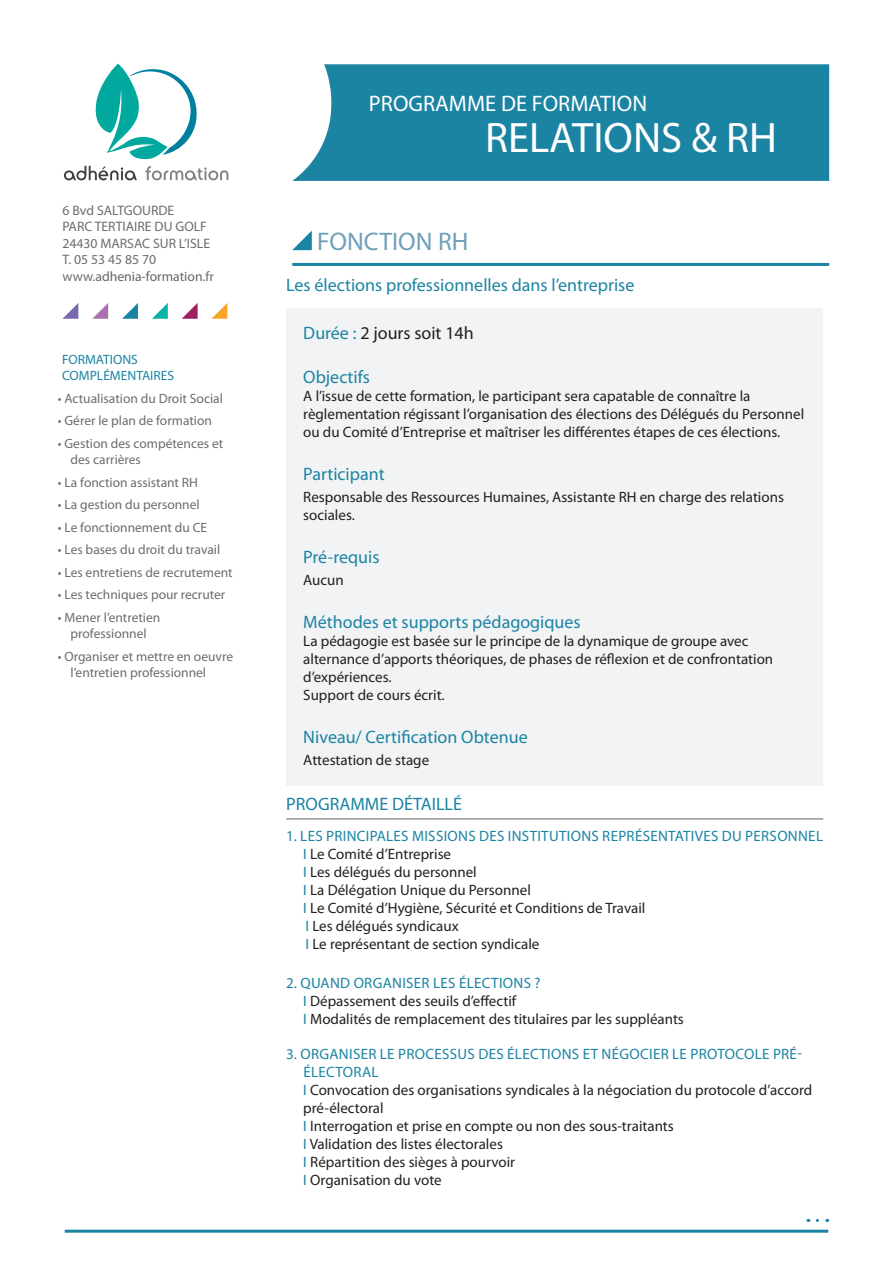
<style>
.page{position:relative;width:893px;height:1263px;background:#fff}
.page>*{position:absolute;margin:0;border:0;box-sizing:border-box;transform-origin:0 0}
.t1{font:42.75px "Myriad Pro";color:#fff}
.t2{font:25.5px "Myriad Pro";color:#6f9fb9}
.t3{font:22.5px "Myriad Pro";color:#fff}
.t4{font:18px "Myriad Pro";color:#1b84a3}
.t5{font:18px "Myriad Pro";color:#231f20}
.t6{font:15px/18px "Myriad Pro";color:#231f20}
.t7{font:15px/18px "Myriad Pro";letter-spacing:.02em;color:#1b84a3}
.t8{font:13.65px "Myriad Pro";color:#6c6d70}
.t9{font:13.65px "Myriad Pro";color:#686567}
.t10{font:13.5px/16.2px "Myriad Pro";color:#6c6d70}
.t11{font:13.5px "Myriad Pro";color:#1b84a3}
.s1{color:#6c6d70}
.s2{color:#1b84a3}
</style>
<div class="page">
<svg style="left:64px;top:166px;width:73px;height:14px"></svg>
<svg style="left:145px;top:166px;width:83px;height:14px"></svg>
<svg style="left:95px;top:64px;width:102px;height:96px"></svg>
<svg style="left:122px;top:303px;width:16px;height:16px"></svg>
<svg style="left:152px;top:303px;width:16px;height:16px"></svg>
<svg style="left:182px;top:303px;width:16px;height:16px"></svg>
<svg style="left:212px;top:303px;width:15px;height:16px"></svg>
<svg style="left:63px;top:303px;width:15px;height:16px"></svg>
<svg style="left:92px;top:303px;width:16px;height:16px"></svg>
<hr style="left:292px;top:263px;width:537px;height:3px;background:#1b84a3">
<svg style="left:292px;top:231px;width:20px;height:19px"></svg>
<div style="left:286px;top:309px;width:537px;height:477px;background:#f2f3f4"></div>
<hr style="left:286px;top:818px;width:537px;height:2px;background:#939598">
<hr style="left:65px;top:1230px;width:763px;height:3px;background:#1b84a3">
<svg style="left:817px;top:1219px;width:11px;height:3px"></svg>
<svg style="left:292px;top:64px;width:537px;height:117px;background:#298ba8"></svg>
<p class="t8" style="left:63px;top:202px;width:113px">6 Bvd SALTGOURDE</p>
<p class="t8" style="left:63px;top:218px;width:146px">PARC TERTIAIRE DU GOLF</p>
<p class="t8" style="left:63px;top:235px;width:149px">24430 MARSAC SUR L’ISLE</p>
<p class="t8" style="left:63px;top:251px;width:95px">T. 05 53 45 85 70</p>
<p class="t9" style="left:63px;top:268px;width:153px"><span class="s1">www.</span>adhenia-formation<span class="s1">.fr</span></p>
<p class="t11" style="left:62px;top:351px;width:77px">FORMATIONS</p>
<p class="t11" style="left:62px;top:367px;width:114px">COMPLÉMENTAIRES</p>
<p class="t10" style="left:58px;top:390px;width:167px">• Actualisation du Droit Social</p>
<p class="t10" style="left:58px;top:412px;width:156px">• Gérer le plan de formation</p>
<p class="t10" style="left:71px;top:435px;width:154px;text-indent:-13px">• Gestion des compétences et des carrières</p>
<p class="t10" style="left:58px;top:474px;width:142px">• La fonction assistant RH</p>
<p class="t10" style="left:58px;top:496px;width:143px">• La gestion du personnel</p>
<p class="t10" style="left:58px;top:519px;width:151px">• Le fonctionnement du CE</p>
<p class="t10" style="left:58px;top:541px;width:164px">• Les bases du droit du travail</p>
<p class="t10" style="left:58px;top:564px;width:176px">• Les entretiens de recrutement</p>
<p class="t10" style="left:58px;top:587px;width:169px">• Les techniques pour recruter</p>
<p class="t10" style="left:58px;top:609px;width:104px;text-align:center">• Mener l’entretien professionnel</p>
<p class="t10" style="left:71px;top:648px;width:164px;text-indent:-13px">• Organiser et mettre en oeuvre l’entretien professionnel</p>
<p class="t3" style="left:369px;top:90px;width:280px">PROGRAMME DE FORMATION</p>
<p class="t1" style="left:485px;top:112px;width:294px">RELATIONS &amp; RH</p>
<p class="t2" style="left:317px;top:226px;width:153px">FONCTION RH</p>
<p class="t4" style="left:286px;top:273px;width:350px">Les élections professionnelles dans l’entreprise</p>
<p class="t5" style="left:303px;top:322px;width:172px"><span class="s2">Durée :</span> 2 jours soit 14h</p>
<p class="t4" style="left:303px;top:365px;width:68px">Objectifs</p>
<p class="t6" style="left:303px;top:386px;width:502px">A l’issue de cette formation, le participant sera capatable de connaître la règlementation régissant l’organisation des élections des Délégués du Personnel ou du Comité d’Entreprise et maîtriser les différentes étapes de ces élections.</p>
<p class="t4" style="left:303px;top:463px;width:83px">Participant</p>
<p class="t6" style="left:303px;top:488px;width:482px">Responsable des Ressources Humaines, Assistante RH en charge des relations sociales.</p>
<p class="t4" style="left:303px;top:546px;width:78px">Pré-requis</p>
<p class="t6" style="left:303px;top:570px;width:42px">Aucun</p>
<p class="t4" style="left:303px;top:611px;width:279px">Méthodes et supports pédagogiques</p>
<p class="t6" style="left:303px;top:632px;width:471px">La pédagogie est basée sur le principe de la dynamique de groupe avec alternance d’apports théoriques, de phases de réflexion et de confrontation d’expériences.</p>
<p class="t6" style="left:303px;top:686px;width:143px">Support de cours écrit.</p>
<p class="t4" style="left:303px;top:726px;width:226px">Niveau/ Certification Obtenue</p>
<p class="t6" style="left:303px;top:751px;width:127px">Attestation de stage</p>
<p class="t4" style="left:286px;top:792px;width:177px">PROGRAMME DÉTAILLÉ</p>
<p class="t7" style="left:286px;top:827px;width:538px">1. LES PRINCIPALES MISSIONS DES INSTITUTIONS REPRÉSENTATIVES DU PERSONNEL</p>
<p class="t6" style="left:303px;top:845px;width:149px"><span class="s2">I</span> Le Comité d’Entreprise</p>
<p class="t6" style="left:303px;top:863px;width:175px"><span class="s2">I</span> Les délégués du personnel</p>
<p class="t6" style="left:303px;top:881px;width:229px"><span class="s2">I</span> La Délégation Unique du Personnel</p>
<p class="t6" style="left:303px;top:899px;width:344px"><span class="s2">I</span> Le Comité d’Hygiène, Sécurité et Conditions de Travail</p>
<p class="t6" style="left:305px;top:917px;width:235px"><span class="s2">I</span> Les délégués syndicaux<br><span class="s2">I</span> Le représentant de section syndicale</p>
<p class="t7" style="left:286px;top:973px;width:256px">2. QUAND ORGANISER LES ÉLECTIONS ?</p>
<p class="t6" style="left:303px;top:991px;width:214px"><span class="s2">I</span> Dépassement des seuils d’effectif</p>
<p class="t6" style="left:303px;top:1009px;width:382px"><span class="s2">I</span> Modalités de remplacement des titulaires par les suppléants</p>
<p class="t7" style="left:303px;top:1044px;width:500px;text-indent:-17px">3. ORGANISER LE PROCESSUS DES ÉLECTIONS ET NÉGOCIER LE PROTOCOLE PRÉ-<br>ÉLECTORAL</p>
<p class="t6" style="left:303px;top:1080px;width:510px"><span class="s2">I</span> Convocation des organisations syndicales à la négociation du protocole d’accord pré-électoral</p>
<p class="t6" style="left:303px;top:1116px;width:372px"><span class="s2">I</span> Interrogation et prise en compte ou non des sous-traitants</p>
<p class="t6" style="left:303px;top:1134px;width:201px"><span class="s2">I</span> Validation des listes électorales</p>
<p class="t6" style="left:303px;top:1152px;width:213px"><span class="s2">I</span> Répartition des sièges à pourvoir</p>
<p class="t6" style="left:303px;top:1170px;width:140px"><span class="s2">I</span> Organisation du vote</p>
</div>
